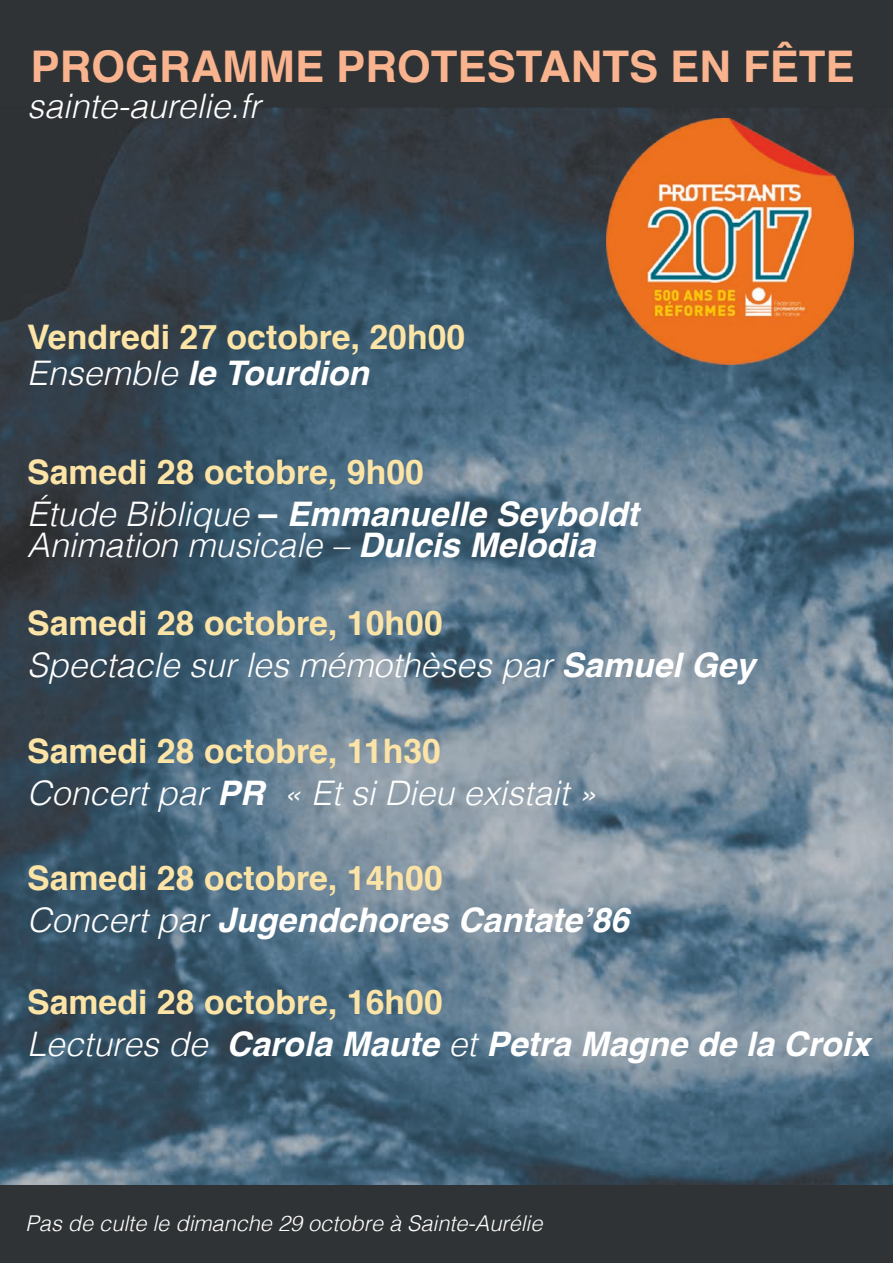
<style>
.page{position:relative;width:893px;height:1263px;background:#303335}
.page>*{position:absolute;margin:0;border:0;box-sizing:border-box;transform-origin:0 0}
.t1{font:700 43.65px "Helvetica";color:#f9b48f}
.t2{font:italic 300 33.9px/42px "Helvetica";color:#fff}
.t3{font:italic 700 33.9px/42px "Helvetica";color:#fff}
.t4{font:700 33.9px/36.9px "Helvetica";color:#fce4a6}
.t5{font:italic 300 21.75px "Helvetica";color:#fff}
.s1{font-weight:300;font-style:italic;color:#fff}
.s2{font-style:italic;color:#fff}
.s3{color:#fff}
.s4{font-weight:700}
.s5{font-weight:700;font-style:normal;color:#fce4a6}
.s6{font-style:normal;color:#fce4a6}
.s7{font-weight:300}
</style>
<div class="page">
<img style="left:0;top:107px;width:893px;height:1078px">
<img style="left:607px;top:118px;width:246px;height:247px">
<p class="t1" style="left:31px;top:31px;width:826px">PROGRAMME PROTESTANTS EN FÊTE</p>
<p class="t2" style="left:27px;top:83px;width:235px">sainte-aurelie.fr</p>
<p class="t4" style="left:27px;top:319px;width:440px">Vendredi 27 octobre, 20h00<br><span class="s1">Ensemble</span> <span class="s2">le Tourdion</span></p>
<p class="t4" style="left:27px;top:451px;width:613px;line-height:42px">Samedi 28 octobre, 9h00<br><span class="s1">Étude Biblique</span> <span class="s3">–</span> <span class="s2">Emmanuelle Seyboldt</span></p>
<p class="t2" style="left:27px;top:522px;width:569px">Animation musicale – <span class="s4">Dulcis Melodia</span></p>
<p class="t2" style="left:27px;top:600px;width:729px"><span class="s5">Samedi 28 octobre, 10h00<br></span>Spectacle sur les mémothèses par <span class="s4">Samuel Gey</span></p>
<p class="t2" style="left:27px;top:728px;width:571px"><span class="s5">Samedi 28 octobre, 11h30<br></span>Concert par <span class="s4">PR</span> « Et si Dieu existait »</p>
<p class="t3" style="left:27px;top:857px;width:603px"><span class="s6">Samedi 28 octobre, 14h00<br></span><span class="s7">Concert par</span> Jugendchores Cantate’86</p>
<p class="t3" style="left:27px;top:981px;width:844px"><span class="s6">Samedi 28 octobre, 16h00<br></span><span class="s7">Lectures de</span> Carola Maute <span class="s7">et</span> Petra Magne de la Croix</p>
<p class="t5" style="left:26px;top:1205px;width:518px">Pas de culte le dimanche 29 octobre à Sainte-Aurélie</p>
</div>
